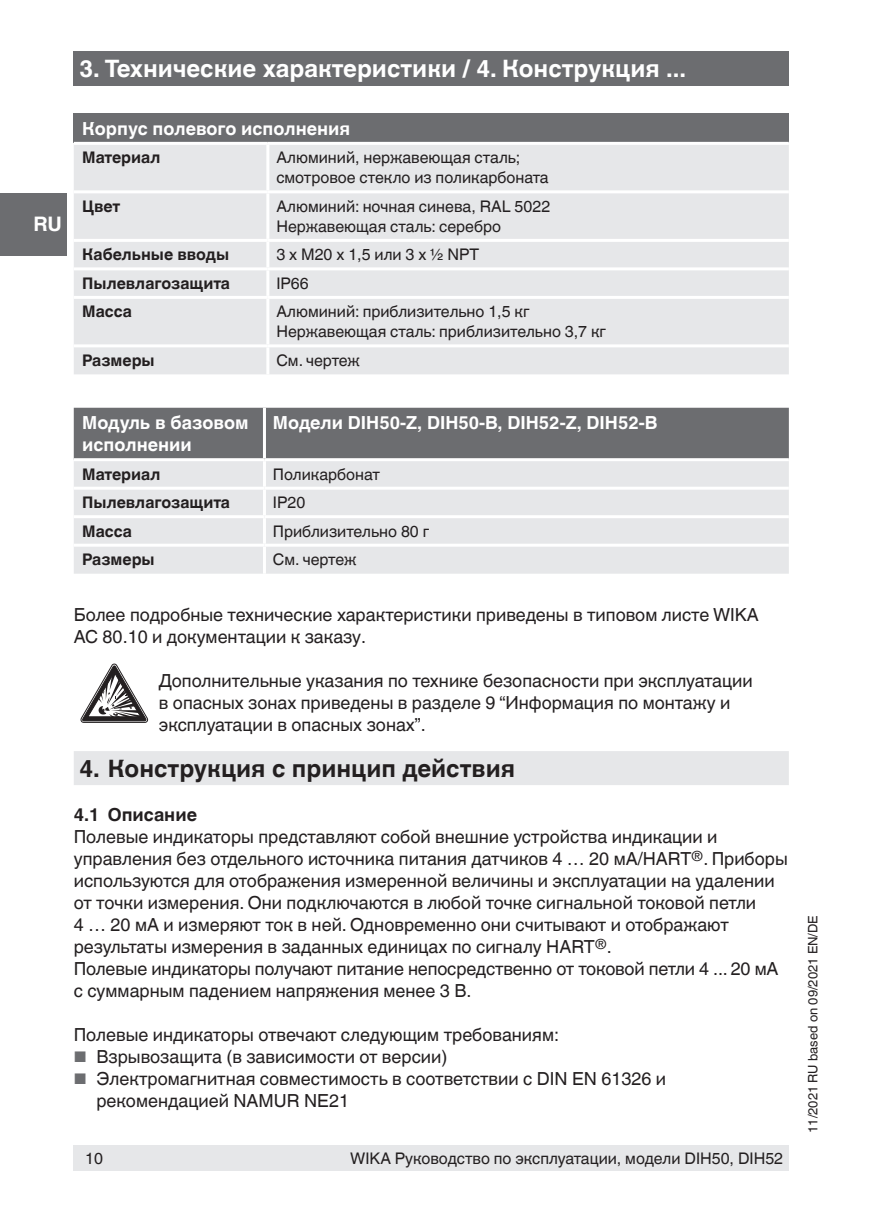
<style>
.page{position:relative;width:874px;height:1225px;background:#fff}
.page>*{position:absolute;margin:0;border:0;box-sizing:border-box;transform-origin:0 0}
.t1{font:700 24px "Helvetica World";color:#fff}
.t2{font:700 24px "Helvetica World";color:#231f20}
.t3{font:700 20px "Helvetica World";color:#fff}
.t4{font:18px/22px "Helvetica World";color:#231f20}
.t5{font:700 18px/22px "Helvetica World";color:#fff}
.t6{font:700 18px "Helvetica World";color:#231f20}
.t7{font:16px/20px "Helvetica World";color:#231f20}
.t8{font:700 16px "Helvetica World";color:#231f20}
.t9{font:13px "Helvetica World";color:#231f20}
.s1{font-size:15.4px;color:#6c6d70}
</style>
<div class="page">
<div style="left:74px;top:1145px;width:714px;height:26px;background:#e6e7e9"></div>
<div style="left:74px;top:51px;width:714px;height:34px;background:#6c6d70"></div>
<div style="left:0;top:193px;width:66px;height:62px;background:#6c6d70"></div>
<div style="left:74px;top:751px;width:714px;height:34px;background:#e6e7e9"></div>
<div style="left:74px;top:113px;width:714px;height:30px;background:#6c6d70"></div>
<div style="left:74px;top:145px;width:714px;height:229px;background:#e6e7e9"></div>
<hr style="left:266px;top:145px;width:3px;height:45px;background:#fff">
<hr style="left:74px;top:190px;width:194px;height:3px;background:#fff">
<hr style="left:268px;top:190px;width:520px;height:3px;background:#fff">
<hr style="left:266px;top:193px;width:3px;height:46px;background:#fff">
<hr style="left:74px;top:239px;width:194px;height:3px;background:#fff">
<hr style="left:268px;top:239px;width:520px;height:3px;background:#fff">
<hr style="left:266px;top:242px;width:3px;height:25px;background:#fff">
<hr style="left:74px;top:267px;width:194px;height:3px;background:#fff">
<hr style="left:268px;top:267px;width:520px;height:3px;background:#fff">
<hr style="left:266px;top:270px;width:3px;height:26px;background:#fff">
<hr style="left:74px;top:296px;width:194px;height:3px;background:#fff">
<hr style="left:268px;top:296px;width:520px;height:3px;background:#fff">
<hr style="left:266px;top:299px;width:3px;height:45px;background:#fff">
<hr style="left:74px;top:344px;width:194px;height:3px;background:#fff">
<hr style="left:268px;top:344px;width:520px;height:3px;background:#fff">
<hr style="left:266px;top:347px;width:3px;height:27px;background:#fff">
<hr style="left:74px;top:142px;width:194px;height:3px;background:#fff">
<hr style="left:268px;top:142px;width:520px;height:3px;background:#fff">
<div style="left:74px;top:408px;width:714px;height:50px;background:#6c6d70"></div>
<div style="left:74px;top:461px;width:714px;height:113px;background:#e6e7e9"></div>
<hr style="left:263px;top:408px;width:3px;height:50px;background:#fff">
<hr style="left:263px;top:461px;width:3px;height:26px;background:#fff">
<hr style="left:74px;top:487px;width:190px;height:3px;background:#fff">
<hr style="left:264px;top:487px;width:524px;height:3px;background:#fff">
<hr style="left:263px;top:490px;width:3px;height:25px;background:#fff">
<hr style="left:74px;top:515px;width:190px;height:3px;background:#fff">
<hr style="left:264px;top:515px;width:524px;height:3px;background:#fff">
<hr style="left:263px;top:518px;width:3px;height:26px;background:#fff">
<hr style="left:74px;top:544px;width:190px;height:3px;background:#fff">
<hr style="left:264px;top:544px;width:524px;height:3px;background:#fff">
<hr style="left:263px;top:547px;width:3px;height:27px;background:#fff">
<svg style="left:81px;top:664px;width:67px;height:58px"></svg>
<p class="t3" style="left:33px;top:213px;width:30px">RU</p>
<h1 class="t1" style="left:79px;top:54px;width:608px">3. Технические характеристики / 4. Конструкция ...</h1>
<p class="t5" style="left:82px;top:118px;width:269px">Корпус полевого исполнения</p>
<p class="t8" style="left:82px;top:148px;width:80px">Материал</p>
<p class="t7" style="left:276px;top:148px;width:274px">Алюминий, нержавеющая сталь; смотровое стекло из поликарбоната</p>
<p class="t8" style="left:82px;top:197px;width:39px">Цвет</p>
<p class="t7" style="left:276px;top:196px;width:275px">Алюминий: ночная синева, RAL 5022<br>Нержавеющая сталь: серебро</p>
<p class="t8" style="left:82px;top:245px;width:148px">Кабельные вводы</p>
<p class="t7" style="left:276px;top:245px;width:204px">3 x M20 x 1,5 или 3 x ½ NPT</p>
<p class="t8" style="left:82px;top:274px;width:149px">Пылевлагозащита</p>
<p class="t7" style="left:276px;top:273px;width:34px">IP66</p>
<p class="t8" style="left:82px;top:302px;width:51px">Масса</p>
<p class="t7" style="left:276px;top:302px;width:331px">Алюминий: приблизительно 1,5 кг<br>Нержавеющая сталь: приблизительно 3,7 кг</p>
<p class="t8" style="left:82px;top:351px;width:74px">Размеры</p>
<p class="t7" style="left:276px;top:350px;width:85px">См. чертеж</p>
<p class="t5" style="left:82px;top:412px;width:168px">Модуль в базовом исполнении</p>
<p class="t5" style="left:273px;top:412px;width:386px">Модели DIH50-Z, DIH50-B, DIH52-Z, DIH52-B</p>
<p class="t8" style="left:82px;top:465px;width:80px">Материал</p>
<p class="t7" style="left:273px;top:464px;width:108px">Поликарбонат</p>
<p class="t8" style="left:82px;top:493px;width:149px">Пылевлагозащита</p>
<p class="t7" style="left:273px;top:492px;width:34px">IP20</p>
<p class="t8" style="left:82px;top:522px;width:51px">Масса</p>
<p class="t7" style="left:273px;top:521px;width:158px">Приблизительно 80 г</p>
<p class="t8" style="left:82px;top:550px;width:74px">Размеры</p>
<p class="t7" style="left:273px;top:549px;width:85px">См. чертеж</p>
<p class="t4" style="left:74px;top:603px;width:686px">Более подробные технические характеристики приведены в типовом листе WIKA<br>AC 80.10 и документации к заказу.</p>
<p class="t4" style="left:159px;top:669px;width:595px">Дополнительные указания по технике безопасности при эксплуатации в опасных зонах приведены в разделе 9 “Информация по монтажу и эксплуатации в опасных зонах”.</p>
<h1 class="t2" style="left:79px;top:754px;width:437px">4. Конструкция с принцип действия</h1>
<p class="t6" style="left:74px;top:804px;width:125px">4.1 Описание</p>
<p class="t4" style="left:74px;top:825px;width:715px">Полевые индикаторы представляют собой внешние устройства индикации и управления без отдельного источника питания датчиков 4 … 20 мА/HART<sup>®</sup>. Приборы используются для отображения измеренной величины и эксплуатации на удалении от точки измерения. Они подключаются в любой точке сигнальной токовой петли<br>4 … 20 мА и измеряют ток в ней. Одновременно они считывают и отображают результаты измерения в заданных единицах по сигналу HART<sup>®</sup>.<br>Полевые индикаторы получают питание непосредственно от токовой петли 4 ... 20 мА с суммарным падением напряжения менее 3 В.</p>
<p class="t4" style="left:74px;top:1023px;width:486px">Полевые индикаторы отвечают следующим требованиям:</p>
<p class="t4" style="left:74px;top:1045px;width:375px"><span class="s1">■</span> Взрывозащита (в зависимости от версии)</p>
<p class="t4" style="left:96px;top:1067px;width:571px;text-indent:-23px"><span class="s1">■</span> Электромагнитная совместимость в соответствии с DIN EN 61326 и рекомендацией NAMUR NE21</p>
<p class="t7" style="left:85px;top:1148px;width:19px">10</p>
<p class="t7" style="left:350px;top:1148px;width:434px">WIKA Руководство по эксплуатации, модели DIH50, DIH52</p>
<p class="t9" style="left:805px;top:1132px;width:219px;rotate:-90deg">11/2021 RU based on 09/2021 EN/DE</p>
</div>
